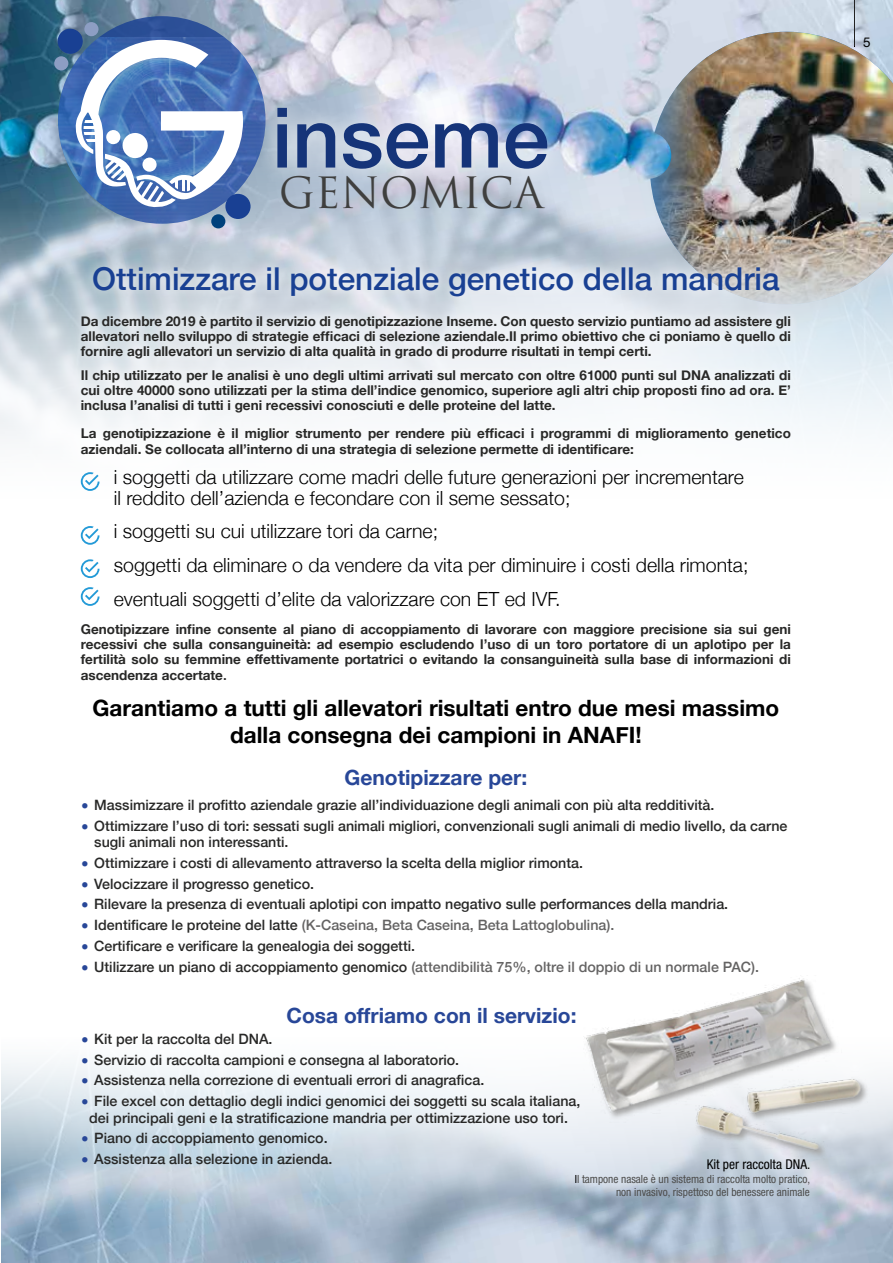
<style>
.page{position:relative;width:893px;height:1263px;background:#fff}
.page>*{position:absolute;margin:0;border:0;box-sizing:border-box;transform-origin:0 0}
.t1{font:500 83.55px "Helvetica Neue";color:#153479}
.t2{font:42px "Trajan";color:#3f3f3e}
.t3{font:500 31.5px "Helvetica Neue";color:#194093}
.t4{font:700 22.5px/27px "Helvetica Neue";color:#000;text-align:center}
.t5{font:700 21px "Helvetica Neue";color:#284798}
.t6{font:300 19.5px/33.8px "Helvetica Neue";color:#000}
.t7{font:500 14.25px/16.5px "Helvetica Neue";color:#282827}
.t8{font:500 14.25px "Helvetica Neue";color:#646363}
.t9{font:700 13.5px/15px "Helvetica Neue";color:#282827;text-align:justify}
.t10{font:condensed 13.5px "Helvetica Neue LT Std";color:#000}
.t11{font:13.5px "Helvetica Neue LT Std";color:#000}
.t12{font:condensed 11.25px/13.5px "Helvetica Neue LT Std";color:#4d4d4c;text-align:right}
.s1{font-weight:500}
.s2{font-family:"Lato";font-weight:400;color:#284798}
.s3{color:#282827}
.s4{color:#000}
</style>
<div class="page">
<img style="left:1px;top:1060px;width:892px;height:203px">
<hr style="left:0;top:368px;width:1px;height:487px;background:#e6e6e6">
<img style="left:0;top:0;width:893px;height:549px">
<hr style="left:0;top:693px;width:1px;height:283px;background:#b79e4c">
<svg style="left:0;top:652px;width:1px;height:43px"></svg>
<img style="left:243px;top:38px;width:22px;height:186px">
<div style="left:225px;top:194px;width:26px;height:25px;background:#194093;border-radius:50%"></div>
<svg style="left:0;top:0;width:243px;height:233px;background:#6688b1"></svg>
<div style="left:142px;top:157px;width:15px;height:15px;background:#fff;border-radius:50%"></div>
<div style="left:106px;top:130px;width:15px;height:15px;background:#fff;border-radius:50%"></div>
<div style="left:258px;top:89px;width:308px;height:99px;background:#fff;opacity:.89"></div>
<img style="left:650px;top:32px;width:243px;height:272px">
<div style="left:71px;top:259px;width:728px;height:497px;background:#fff;opacity:.75"></div>
<svg style="left:81px;top:472px;width:19px;height:19px"></svg>
<svg style="left:81px;top:526px;width:19px;height:19px"></svg>
<svg style="left:81px;top:559px;width:19px;height:19px"></svg>
<svg style="left:81px;top:587px;width:19px;height:19px"></svg>
<img style="left:566px;top:978px;width:315px;height:185px">
<hr style="left:854px;top:0;width:1px;height:47px;background:#212121">
<h1 class="t1" style="left:272px;top:71px;width:279px">inseme</h1>
<h2 class="t2" style="left:279px;top:168px;width:266px">GENOMICA</h2>
<h3 class="t3" style="left:92px;top:254px;width:689px">Ottimizzare il potenziale genetico della mandria</h3>
<p class="t9" style="left:81px;top:314px;width:712px">Da dicembre 2019 è partito il servizio di genotipizzazione Inseme. Con questo servizio puntiamo ad assistere gli allevatori nello sviluppo di strategie efficaci di selezione aziendale.Il primo obiettivo che ci poniamo è quello di fornire agli allevatori un servizio di alta qualità in grado di produrre risultati in tempi certi.</p>
<p class="t9" style="left:81px;top:367px;width:712px">Il chip utilizzato per le analisi è uno degli ultimi arrivati sul mercato con oltre 61000 punti sul DNA analizzati di cui oltre 40000 sono utilizzati per la stima dell’indice genomico, superiore agli altri chip proposti fino ad ora. E’ inclusa l’analisi di tutti i geni recessivi conosciuti e delle proteine del latte.</p>
<p class="t9" style="left:81px;top:424px;width:712px;line-height:16.5px">La genotipizzazione è il miglior strumento per rendere più efficaci i programmi di miglioramento genetico aziendali. Se collocata all’interno di una strategia di selezione permette di identificare:</p>
<h3 class="t6" style="left:114px;top:466px;width:632px;line-height:21px">i soggetti da utilizzare come madri delle future generazioni per incrementare il reddito dell’azienda e fecondare con il seme sessato;</h3>
<h3 class="t6" style="left:114px;top:514px;width:636px">i soggetti su cui utilizzare tori da carne;<br>soggetti da eliminare o da vendere da vita per diminuire i costi della rimonta; eventuali soggetti d’elite da valorizzare con ET ed IVF.</h3>
<p class="t9" style="left:81px;top:621px;width:712px">Genotipizzare infine consente al piano di accoppiamento di lavorare con maggiore precisione sia sui geni recessivi che sulla consanguineità: ad esempio escludendo l’uso di un toro portatore di un aplotipo per la fertilità solo su femmine effettivamente portatrici o evitando la consanguineità sulla base di informazioni di</p>
<p class="t9" style="left:81px;top:667px;width:148px">ascendenza accertate<span class="s1">.</span></p>
<h3 class="t4" style="left:92px;top:694px;width:688px">Garantiamo a tutti gli allevatori risultati entro due mesi massimo dalla consegna dei campioni in ANAFI!</h3>
<h3 class="t5" style="left:344px;top:764px;width:184px">Genotipizzare per:</h3>
<p class="t7" style="left:81px;top:795px;width:635px"><span class="s2">•</span> Massimizzare il profitto aziendale grazie all’individuazione degli animali con più alta redditività.</p>
<p class="t7" style="left:94px;top:816px;width:695px;text-indent:-13px"><span class="s2">•</span> Ottimizzare l’uso di tori: sessati sugli animali migliori, convenzionali sugli animali di medio livello, da carne sugli animali non interessanti.</p>
<p class="t7" style="left:81px;top:853px;width:504px"><span class="s2">•</span> Ottimizzare i costi di allevamento attraverso la scelta della miglior rimonta.</p>
<p class="t7" style="left:81px;top:874px;width:235px"><span class="s2">•</span> Velocizzare il progresso genetico.</p>
<p class="t7" style="left:81px;top:895px;width:649px"><span class="s2">•</span> Rilevare la presenza di eventuali aplotipi con impatto negativo sulle performances della mandria.</p>
<p class="t8" style="left:81px;top:913px;width:535px"><span class="s2">•</span> <span class="s3">Identificare le proteine del latte</span> (K-Caseina, Beta Caseina, Beta Lattoglobulina).</p>
<p class="t7" style="left:81px;top:936px;width:336px"><span class="s2">•</span> Certificare e verificare la genealogia dei soggetti.</p>
<p class="t8" style="left:81px;top:955px;width:680px"><span class="s2">•</span> <span class="s3">Utilizzare un piano di accoppiamento genomico</span> (attendibilità 75%, oltre il doppio di un normale PAC).</p>
<h3 class="t5" style="left:287px;top:1002px;width:292px">Cosa offriamo con il servizio:</h3>
<p class="t7" style="left:81px;top:1029px;width:193px"><span class="s2">•</span> Kit per la raccolta del DNA.</p>
<p class="t7" style="left:81px;top:1050px;width:380px"><span class="s2">•</span> Servizio di raccolta campioni e consegna al laboratorio.</p>
<p class="t7" style="left:81px;top:1071px;width:405px"><span class="s2">•</span> Assistenza nella correzione di eventuali errori di anagrafica.</p>
<p class="t7" style="left:81px;top:1091px;width:501px;text-align:center"><span class="s2">•</span> File excel con dettaglio degli indici genomici dei soggetti su scala italiana, dei principali geni e la stratificazione mandria per ottimizzazione uso tori.</p>
<p class="t7" style="left:81px;top:1129px;width:248px"><span class="s2">•</span> Piano di accoppiamento genomico.</p>
<p class="t7" style="left:81px;top:1149px;width:253px"><span class="s2">•</span> Assistenza alla selezione in azienda.</p>
<p class="t10" style="left:707px;top:1156px;width:105px">Kit per raccolta DNA.</p>
<p class="t12" style="left:575px;top:1172px;width:237px"><span class="s4">I</span>l tampone nasale è un sistema di raccolta molto pratico, non invasivo, rispettoso del benessere animale</p>
<p class="t11" style="left:863px;top:34px;width:9px">5</p>
</div>
